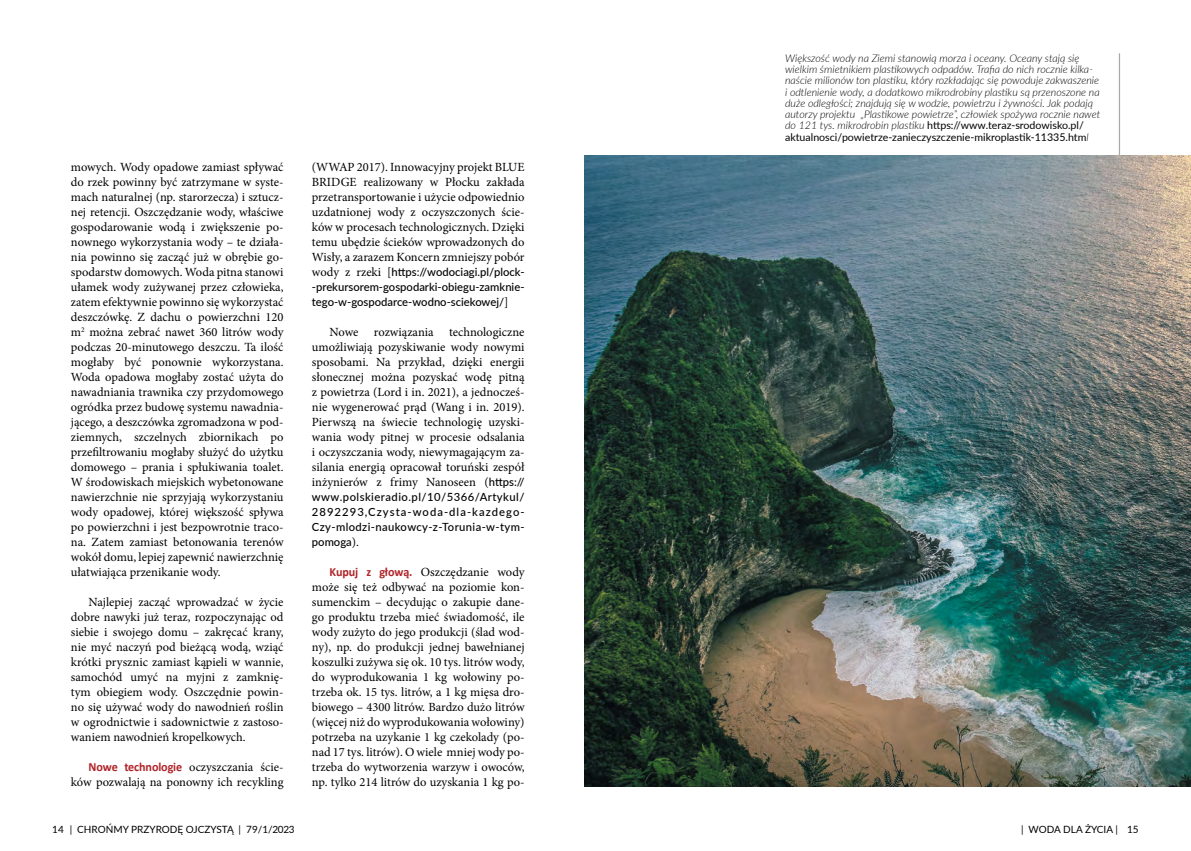
<style>
.page{position:relative;width:1191px;height:851px;background:#fff}
.page>*{position:absolute;margin:0;border:0;box-sizing:border-box;transform-origin:0 0}
.tekst{font:12.5px/15px "Minion Pro";color:#000;text-align:justify}
.tekst-2{font:500 11.25px/15px "Lato";color:#000;text-align:justify}
.definicje{font:italic 300 10.62px/11.2px "Lato";color:#000}
.t1{font:10px "Lato";color:#000}
.s1{font-family:"Calibri";font-weight:700;color:#af2429}
.s2{font-family:"Minion Pro";font-weight:400;font-size:12.5px}
.s3{font-family:"Lato";font-weight:500;font-size:11.25px}
.s4{font-weight:400;font-style:normal}
</style>
<div class="page">
<hr style="left:1118px;top:53px;width:2px;height:103px;background:#a7a9ac">
<img style="left:585px;top:156px;width:606px;height:630px">
<p class="tekst" style="left:71px;top:159px;width:214px">mowych. Wody opadowe zamiast spływać do rzek powinny być zatrzymane w syste&shy;mach naturalnej (np. starorzecza) i sztucz&shy;nej retencji. Oszczędzanie wody, właściwe gospodarowanie wodą i zwiększenie po&shy;nownego wykorzystania wody – te działa&shy;nia powinno się zacząć już w obrębie go&shy;spodarstw domowych. Woda pitna stanowi ułamek wody zużywanej przez człowieka, zatem efektywnie powinno się wykorzystać deszczówkę. Z dachu o powierzchni 120 m<sup>2</sup> można zebrać nawet 360 litrów wody podczas 20-minutowego deszczu. Ta ilość mogłaby być ponownie wykorzystana.<br>Woda opadowa mogłaby zostać użyta do nawadniania trawnika czy przydomowego ogródka przez budowę systemu nawadnia&shy;jącego, a deszczówka zgromadzona w pod&shy;ziemnych, szczelnych zbiornikach po przefiltrowaniu mogłaby służyć do użytku domowego – prania i spłukiwania toalet.<br>W środowiskach miejskich wybetonowane nawierzchnie nie sprzyjają wykorzystaniu wody opadowej, której większość spływa po powierzchni i jest bezpowrotnie traco&shy;na. Zatem zamiast betonowania terenów wokół domu, lepiej zapewnić nawierzchnię ułatwiająca przenikanie wody.</p>
<p class="tekst" style="left:71px;top:594px;width:214px;text-indent:18px">Najlepiej zacząć wprowadzać w życie dobre nawyki już teraz, rozpoczynając od siebie i swojego domu – zakręcać krany, nie myć naczyń pod bieżącą wodą, wziąć krótki prysznic zamiast kąpieli w wannie, samochód umyć na myjni z zamknię&shy;tym obiegiem wody. Oszczędnie powin&shy;no się używać wody do nawodnień roślin w ogrodnictwie i sadownictwie z zastoso&shy;waniem nawodnień kropelkowych.</p>
<p class="tekst" style="left:71px;top:759px;width:214px;text-align:right"><span class="s1">Nowe technologie</span> oczyszczania ście&shy;ków pozwalają na ponowny ich recykling</p>
<p class="tekst" style="left:312px;top:159px;width:214px">(WWAP 2017). Innowacyjny projekt BLUE BRIDGE realizowany w Płocku zakłada przetransportowanie i użycie odpowiednio uzdatnionej wody z oczyszczonych ście&shy;ków w procesach technologicznych. Dzięki temu ubędzie ścieków wprowadzonych do Wisły, a zarazem Koncern zmniejszy pobór</p>
<p class="tekst-2" style="left:312px;top:263px;width:214px"><span class="s2">wody z rzeki [</span>https://wodociagi.pl/plock--prekursorem-gospodarki-obiegu-zamknie&shy;tego-w-gospodarce-wodno-sciekowej/<span class="s2">]</span></p>
<p class="tekst" style="left:312px;top:324px;width:214px;text-indent:18px">Nowe rozwiązania technologiczne umożliwiają pozyskiwanie wody nowymi sposobami. Na przykład, dzięki energii słonecznej można pozyskać wodę pitną z powietrza (Lord i in. 2021), a jednocześ&shy;nie wygenerować prąd (Wang i in. 2019).<br>Pierwszą na świecie technologię uzyski&shy;wania wody pitnej w procesie odsalania i oczyszczania wody, niewymagającym za&shy;silania energią opracował toruński zespół inżynierów z frimy Nanoseen (<span class="s3">https://</span></p>
<p class="tekst-2" style="left:312px;top:488px;width:214px">www.polskieradio.pl/10/5366/Artykul/ 2892293,Czysta-woda-dla-kazdego-Czy-mlodzi-nau-kowcy-z-Torunia-w-tym&shy;pomoga<span class="s2">).</span></p>
<p class="tekst" style="left:312px;top:564px;width:214px;text-indent:18px"><span class="s1">Kupuj z głową.</span> Oszczędzanie wody może się też odbywać na poziomie kon&shy;sumenckim – decydując o zakupie dane&shy;go produktu trzeba mieć świadomość, ile wody zużyto do jego produkcji (ślad wod&shy;ny), np. do produkcji jednej bawełnianej koszulki zużywa się ok. 10 tys. litrów wody, do wyprodukowania 1 kg wołowiny po&shy;trzeba ok. 15 tys. litrów, a 1 kg mięsa dro&shy;biowego – 4300 litrów. Bardzo dużo litrów (więcej niż do wyprodukowania wołowiny) potrzeba na uzykanie 1 kg czekolady (po&shy;nad 17 tys. litrów). O wiele mniej wody po&shy;trzeba do wytworzenia warzyw i owoców, np. tylko 214 litrów do uzyskania 1 kg po-</p>
<p class="definicje" style="left:785px;top:52px;width:317px">Większość wody na Ziemi stanowią morza i oceany. Oceany stają się wielkim śmietnikiem plastikowych odpadów. Trafia do nich rocznie kilka&shy;naście milionów ton plastiku, który rozkładając się powoduje zakwaszenie i odtlenienie wody, a dodatkowo mikrodrobiny plastiku są przenoszone na duże odległości; znajdują się w wodzie, powietrzu i żywności. Jak podają autorzy projektu „Plastikowe powietrze”, człowiek spożywa rocznie nawet do 121 tys. mikrodrobin plastiku <span class="s4">https://www.teraz-srodowisko.pl/ aktualnosci/powietrze-zanieczyszczenie-mikroplastik-11335.htm</span>l</p>
<p class="t1" style="left:52px;top:821px;width:244px">14 | CHROŃMY PRZYRODĘ OJCZYSTĄ | 79/1/2023</p>
<p class="t1" style="left:1021px;top:822px;width:119px">| WODA DLA ŻYCIA | 15</p>
</div>
